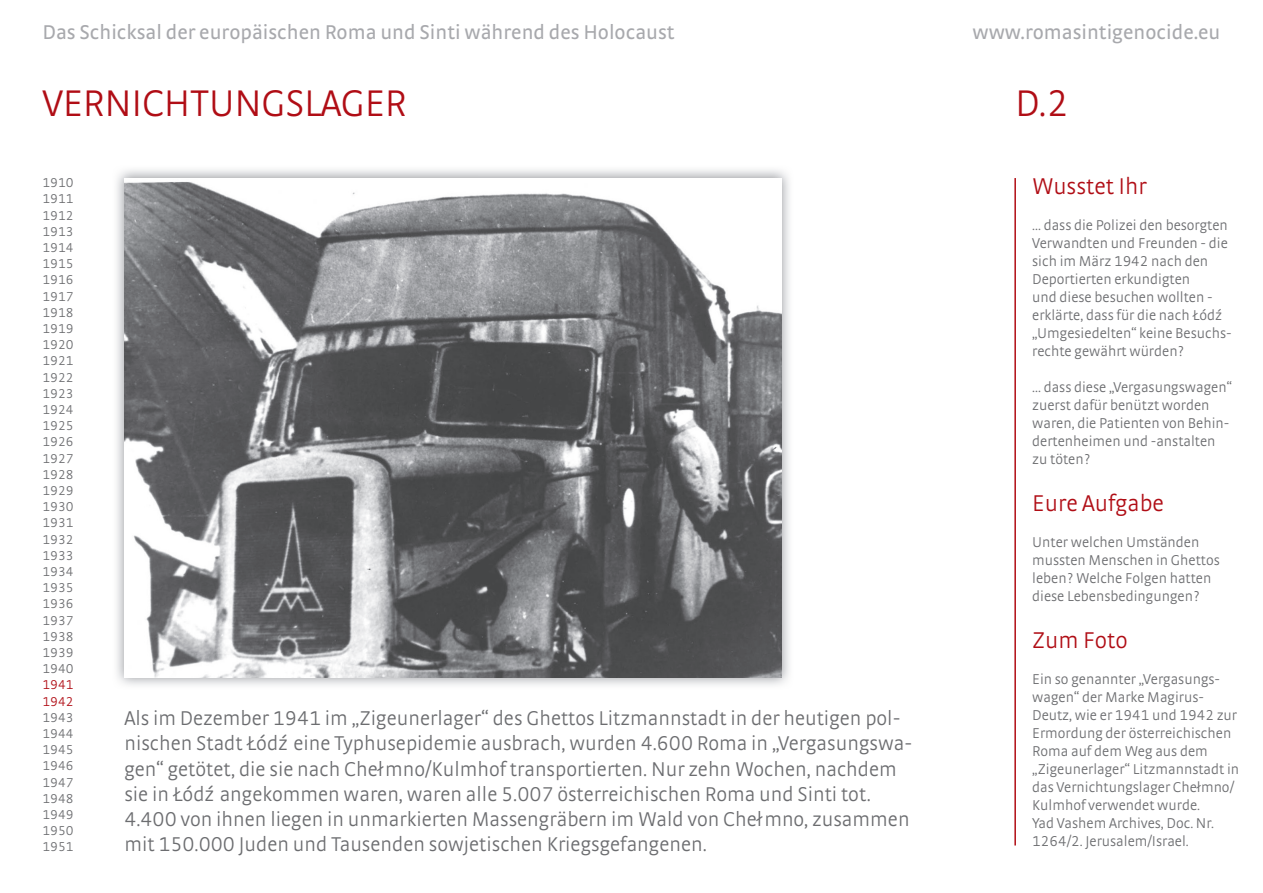
<style>
.page{position:relative;width:1263px;height:893px;background:#fff}
.page>*{position:absolute;margin:0;border:0;box-sizing:border-box;transform-origin:0 0}
.t1{font:300 39px "Strada TF";letter-spacing:-.01em;color:#b00d15}
.t2{font:300 24px "Strada TF";color:#b00d15}
.t3{font:300 21px/25.2px "Strada TF";color:#6c6d70}
.t4{font:21px "Strada TF";color:#a8a9ad}
.t5{font:300 15px/18px "Strada TF";color:#6c6d70}
.t6{font:300 13.5px/16.2px "Strada TF";color:#6c6d70;text-align:justify}
.t7{font:300 13.5px/16.2px "Strada TF";color:#b00d15}
</style>
<div class="page">
<img style="left:116px;top:169px;width:674px;height:516px">
<img style="left:124px;top:178px;width:658px;height:499px">
<hr style="left:1014px;top:178px;width:2px;height:667px;background:#b00d15">
<h3 class="t4" style="left:43px;top:20px;width:634px">Das Schicksal der europäischen Roma und Sinti während des Holocaust</h3>
<h3 class="t4" style="left:972px;top:20px;width:249px">www.romasintigenocide.eu</h3>
<h1 class="t1" style="left:43px;top:81px;width:366px">VERNICHTUNGSLAGER</h1>
<h1 class="t1" style="left:1015px;top:81px;width:55px">D.2</h1>
<p class="t6" style="left:43px;top:175px;width:33px">1910<br>1911<br>1912<br>1913<br>1914<br>1915<br>1916<br>1917<br>1918<br>1919<br>1920<br>1921<br>1922<br>1923<br>1924<br>1925<br>1926<br>1927<br>1928<br>1929<br>1930<br>1931<br>1932<br>1933<br>1934<br>1935<br>1936<br>1937<br>1938<br>1939<br>1940</p>
<p class="t7" style="left:43px;top:677px;width:33px">1941<br>1942</p>
<p class="t6" style="left:43px;top:709px;width:33px">1943<br>1944<br>1945<br>1946<br>1947<br>1948<br>1949<br>1950<br>1951</p>
<p class="t3" style="left:124px;top:705px;width:789px">Als im Dezember 1941 im „Zigeunerlager“ des Ghettos Litzmannstadt in der heutigen pol&shy;nischen Stadt Łódz´ eine Typhusepidemie ausbrach, wurden 4.600 Roma in „Vergasungswa&shy;gen“ getötet, die sie nach Chełmno/Kulmhof transportierten. Nur zehn Wochen, nachdem sie in Łódz´ angekommen waren, waren alle 5.007 österreichischen Roma und Sinti tot.<br>4.400 von ihnen liegen in unmarkierten Massengräbern im Wald von Chełmno, zusammen mit 150.000 Juden und Tausenden sowjetischen Kriegsgefangenen.</p>
<h2 class="t2" style="left:1032px;top:173px;width:116px">Wusstet Ihr</h2>
<p class="t5" style="left:1032px;top:216px;width:201px">... dass die Polizei den besorgten<br>Verwandten und Freunden - die sich im März 1942 nach den<br>Deportierten erkundigten<br>und diese besuchen wollten - erklärte, dass für die nach Łódz´ „Umgesiedelten“ keine Besuchs&shy;rechte gewährt würden?</p>
<p class="t5" style="left:1032px;top:378px;width:201px">... dass diese „Vergasungswagen“ zuerst dafür benützt worden waren, die Patienten von Behin&shy;dertenheimen und -anstalten zu töten?</p>
<h2 class="t2" style="left:1032px;top:489px;width:133px">Eure Aufgabe</h2>
<p class="t5" style="left:1032px;top:533px;width:189px">Unter welchen Umständen mussten Menschen in Ghettos leben? Welche Folgen hatten diese Lebensbedingungen?</p>
<h2 class="t2" style="left:1032px;top:626px;width:97px">Zum Foto</h2>
<p class="t5" style="left:1032px;top:669px;width:208px">Ein so genannter „Vergasungs&shy;wagen“ der Marke Magirus-<br>Deutz, wie er 1941 und 1942 zur<br>Ermordung der österreichischen<br>Roma auf dem Weg aus dem „Zigeunerlager“ Litzmannstadt in das Vernichtungslager Chełmno/<br>Kulmhof verwendet wurde.<br>Yad Vashem Archives, Doc. Nr.<br>1264/2. Jerusalem/Israel.</p>
</div>
